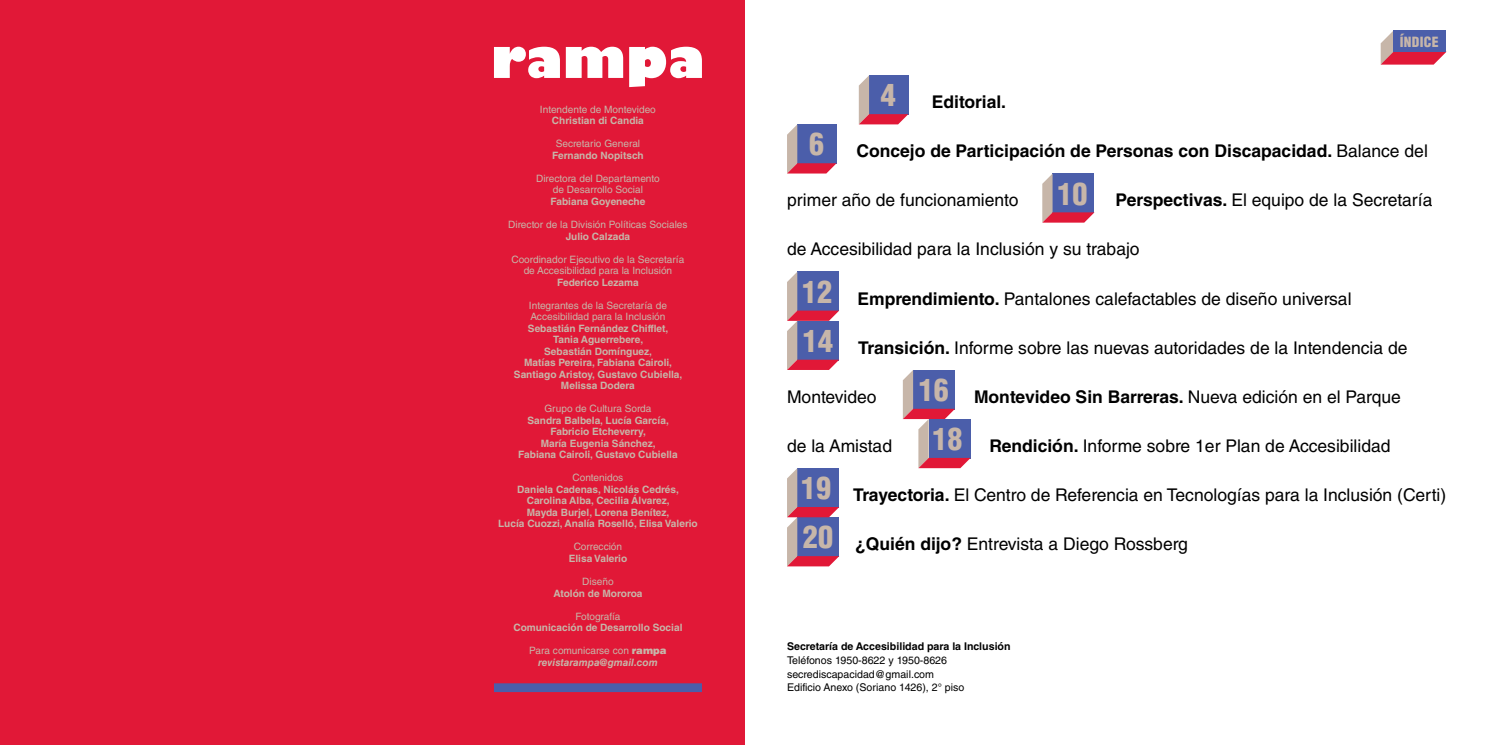
<style>
.page{position:relative;width:1489px;height:745px;background:#fff}
.page>*{position:absolute;margin:0;border:0;box-sizing:border-box;transform-origin:0 0}
.t1{font:900 condensed 30px/49px "Helvetica LT Std";color:#c7b6a9;text-align:center}
.t2{font:17.5px "Helvetica LT Std";color:#000}
.t3{font:700 17.5px "Helvetica LT Std";color:#000}
.t4{font:900 condensed 13.75px "Helvetica LT Std";letter-spacing:.02em;color:#c7b6a9}
.t5{font:10.62px/13.8px "Helvetica LT Std";color:#000}
.t6{font:700 10.62px "Helvetica LT Std";color:#000}
.t7{font:700 10.12px/11.5px "Helvetica LT Std";color:#c7b6a9;text-align:center}
.t8{font:10.12px/11.5px "Helvetica LT Std";color:#c7b6a9;text-align:center}
.t9{font:italic 700 10.12px/11.5px "Helvetica LT Std";color:#c7b6a9;text-align:center}
.s1{font-weight:400;font-style:normal}
.s2{font-weight:900;font-style:normal}
.s3{font-weight:400}
.s4{font-weight:700}
</style>
<div class="page">
<div style="left:0;top:0;width:744px;height:744px;background:#e11837"></div>
<div style="left:494px;top:682px;width:208px;height:9px;background:#4b5eaa"></div>
<svg style="left:494px;top:47px;width:208px;height:40px"></svg>
<svg style="left:1380px;top:31px;width:66px;height:34px"></svg>
<div style="left:1393px;top:30px;width:53px;height:22px;background:#4b5eaa"></div>
<svg style="left:858px;top:75px;width:50px;height:49px;background:#816a9c"></svg>
<svg style="left:787px;top:124px;width:49px;height:49px;background:#7f689b"></svg>
<svg style="left:1042px;top:173px;width:52px;height:49px;background:#7e679b"></svg>
<svg style="left:787px;top:271px;width:52px;height:99px;background:#7f669a"></svg>
<svg style="left:902px;top:370px;width:68px;height:98px"></svg>
<svg style="left:787px;top:468px;width:52px;height:98px;background:#7e669a"></svg>
<p class="t8" style="left:540px;top:103px;width:117px">Intendente de Montevideo</p>
<p class="t7" style="left:552px;top:115px;width:93px">Christian di Candia</p>
<p class="t8" style="left:555px;top:138px;width:86px">Secretario General</p>
<p class="t7" style="left:552px;top:149px;width:93px">Fernando Nopitsch</p>
<p class="t8" style="left:536px;top:172px;width:125px">Directora del Departamento de Desarrollo Social</p>
<p class="t7" style="left:550px;top:195px;width:96px">Fabiana Goyeneche</p>
<p class="t8" style="left:508px;top:218px;width:181px">Director de la División Políticas Sociales</p>
<p class="t7" style="left:565px;top:230px;width:66px">Julio Calzada</p>
<p class="t8" style="left:511px;top:253px;width:174px">Coordinador Ejecutivo de la Secretaría de Accesibilidad para la Inclusión</p>
<p class="t7" style="left:557px;top:276px;width:83px">Federico Lezama</p>
<p class="t8" style="left:529px;top:299px;width:139px;text-align:left">Integrantes de la Secretaría de<br>Accesibilidad para la Inclusión</p>
<p class="t7" style="left:514px;top:322px;width:170px">Sebastián Fernández Chifflet,<br>Tania Aguerrebere,<br>Sebastián Domínguez,<br>Matías Pereira, Fabiana Cairoli,<br>Santiago Aristoy, Gustavo Cubiella,<br>Melissa Dodera</p>
<p class="t8" style="left:544px;top:402px;width:109px">Grupo de Cultura Sorda</p>
<p class="t7" style="left:518px;top:414px;width:161px">Sandra Balbela, Lucía García,<br>Fabricio Etcheverry,<br>María Eugenia Sánchez,<br>Fabiana Cairoli, Gustavo Cubiella</p>
<p class="t8" style="left:572px;top:471px;width:52px">Contenidos</p>
<p class="t7" style="left:498px;top:483px;width:201px">Daniela Cadenas, Nicolás Cedrés, Carolina Alba, Cecilia Álvarez,<br>Mayda Burjel, Lorena Benítez,<br>Lucía Cuozzi, Analía Roselló, Elisa Valerio</p>
<p class="t8" style="left:573px;top:540px;width:50px">Corrección</p>
<p class="t7" style="left:568px;top:552px;width:60px">Elisa Valerio</p>
<p class="t8" style="left:582px;top:575px;width:33px">Diseño</p>
<p class="t7" style="left:553px;top:586px;width:91px">Atolón de Mororoa</p>
<p class="t8" style="left:575px;top:609px;width:47px">Fotografía</p>
<p class="t7" style="left:513px;top:621px;width:170px">Comunicación de Desarrollo Social</p>
<p class="t9" style="left:529px;top:644px;width:139px"><span class="s1">Para comunicarse con</span> <span class="s2">rampa </span>revistarampa@gmail.com</p>
<h3 class="t4" style="left:1399px;top:33px;width:40px">ÍNDICE</h3>
<h1 class="t1" style="left:880px;top:70px;width:16px">4</h1>
<h2 class="t3" style="left:931px;top:91px;width:76px">Editorial.</h2>
<h2 class="t3" style="left:856px;top:140px;width:573px">Concejo de Participación de Personas con Discapacidad. <span class="s3">Balance del</span></h2>
<h2 class="t2" style="left:787px;top:190px;width:233px">primer año de funcionamiento</h2>
<h2 class="t2" style="left:1115px;top:190px;width:318px"><span class="s4">Perspectivas.</span> El equipo de la Secretaría</h2>
<h2 class="t2" style="left:787px;top:239px;width:354px">de Accesibilidad para la Inclusión y su trabajo</h2>
<h2 class="t2" style="left:857px;top:288px;width:495px"><span class="s4">Emprendimiento.</span> Pantalones calefactables de diseño universal</h2>
<h2 class="t2" style="left:858px;top:337px;width:551px"><span class="s4">Transición.</span> Informe sobre las nuevas autoridades de la Intendencia de</h2>
<h2 class="t2" style="left:787px;top:386px;width:91px">Montevideo</h2>
<h2 class="t3" style="left:974px;top:385px;width:428px">Montevideo Sin Barreras. <span class="s3">Nueva edición en el Parque</span></h2>
<h2 class="t2" style="left:787px;top:435px;width:106px">de la Amistad</h2>
<h2 class="t2" style="left:989px;top:435px;width:402px"><span class="s4">Rendición.</span> Informe sobre 1er Plan de Accesibilidad</h2>
<h2 class="t2" style="left:853px;top:484px;width:594px"><span class="s4">Trayectoria.</span> El Centro de Referencia en Tecnologías para la Inclusión (Certi)</h2>
<h2 class="t2" style="left:855px;top:533px;width:334px"><span class="s4">¿Quién dijo?</span> Entrevista a Diego Rossberg</h2>
<h1 class="t1" style="left:809px;top:119px;width:16px">6</h1>
<h1 class="t1" style="left:1057px;top:169px;width:31px">10</h1>
<h1 class="t1" style="left:802px;top:267px;width:31px">12</h1>
<h1 class="t1" style="left:803px;top:316px;width:31px">14</h1>
<h1 class="t1" style="left:918px;top:365px;width:45px">16<br>18</h1>
<h1 class="t1" style="left:801px;top:463px;width:31px">19</h1>
<h1 class="t1" style="left:803px;top:512px;width:31px">20</h1>
<p class="t6" style="left:787px;top:639px;width:225px">Secretaría de Accesibilidad para la Inclusión</p>
<p class="t5" style="left:787px;top:652px;width:179px">Teléfonos 1950-8622 y 1950-8626 secrediscapacidad@gmail.com<br>Edificio Anexo (Soriano 1426), 2° piso</p>
</div>
